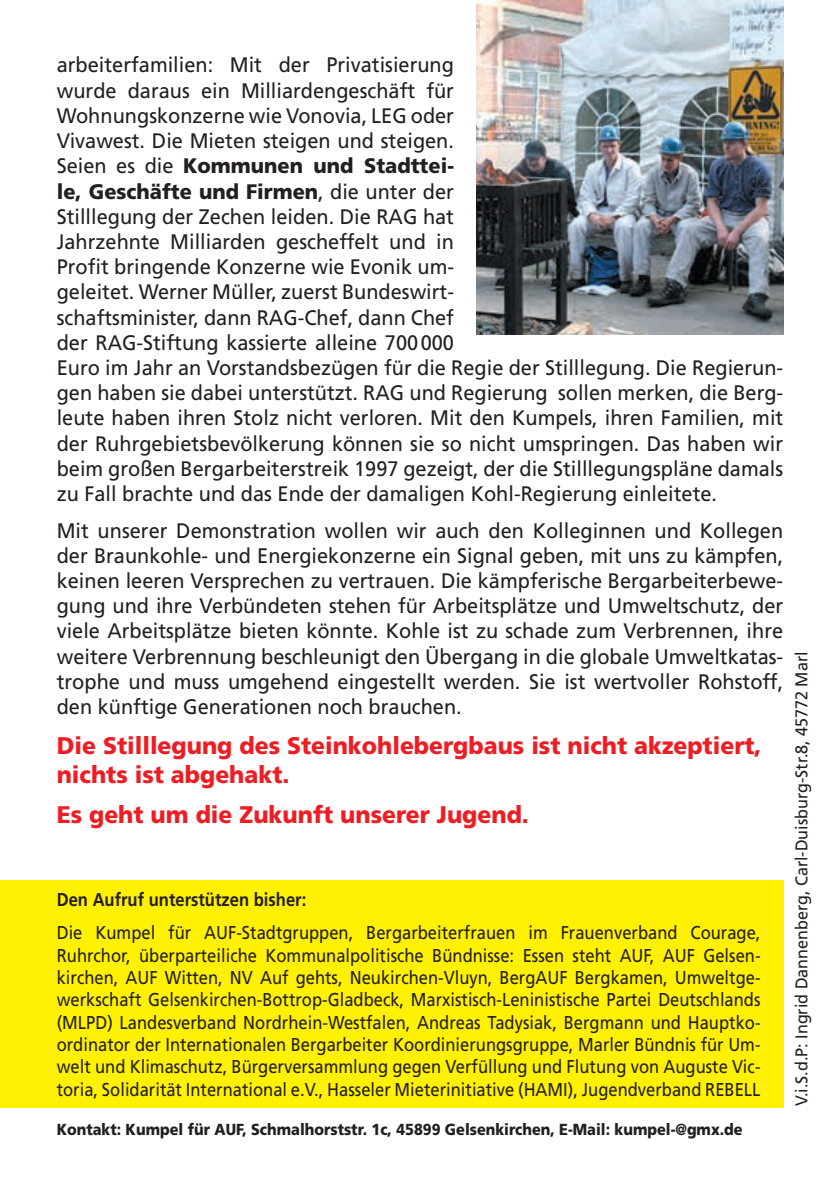
<style>
.page{position:relative;width:840px;height:1191px;background:#fff}
.page>*{position:absolute;margin:0;border:0;box-sizing:border-box;transform-origin:0 0}
.t1{font:900 24px/28.8px "Frutiger";color:#ee1d23;scale:.95 1}
.t2{font:21px/25.2px "Frutiger";color:#231f20;scale:.95 1}
.t3{font:18.6px/22.4px "Frutiger";color:#231f20;text-align:justify;scale:.89 1}
.t4{font:700 18.6px "Frutiger";color:#231f20;scale:.89 1}
.t5{font:17px "Frutiger";color:#231f20;scale:.95 1}
.t6{font:900 16px "Frutiger";color:#231f20;scale:.9 1}
.s1{font-weight:900}
</style>
<div class="page">
<div style="left:0;top:880px;width:782px;height:228px;background:#fff101"></div>
<img style="left:476px;top:0;width:306px;height:334px">
<p class="t2" style="left:57px;top:53px;width:765px">arbeiterfamilien: Mit der Privatisierung<br>wurde daraus ein Milliardengeschäft für<br>Wohnungskonzerne wie Vonovia, LEG oder<br>Vivawest. Die Mieten steigen und steigen.<br>Seien es die <span class="s1">Kommunen und Stadttei-<br>le, Geschäfte und Firmen</span>, die unter der<br>Stilllegung der Zechen leiden. Die RAG hat<br>Jahrzehnte Milliarden gescheffelt und in<br>Profit bringende Konzerne wie Evonik um-<br>geleitet. Werner Müller, zuerst Bundeswirt-<br>schaftsminister, dann RAG-Chef, dann Chef<br>der RAG-Stiftung kassierte alleine 700000<br>Euro im Jahr an Vorstandsbezügen für die Regie der Stilllegung. Die Regierun&shy;gen haben sie dabei unterstützt. RAG und Regierung sollen merken, die Berg&shy;leute haben ihren Stolz nicht verloren. Mit den Kumpels, ihren Familien, mit der Ruhrgebietsbevölkerung können sie so nicht umspringen. Das haben wir beim großen Bergarbeiterstreik 1997 gezeigt, der die Stilllegungspläne damals zu Fall brachte und das Ende der damaligen Kohl-Regierung einleitete.</p>
<p class="t2" style="left:57px;top:518px;width:765px;text-align:justify">Mit unserer Demonstration wollen wir auch den Kolleginnen und Kollegen der Braunkohle- und Energiekonzerne ein Signal geben, mit uns zu kämpfen, keinen leeren Versprechen zu vertrauen. Die kämpferische Bergarbeiterbewe&shy;gung und ihre Verbündeten stehen für Arbeitsplätze und Umweltschutz, der viele Arbeitsplätze bieten könnte. Kohle ist zu schade zum Verbrennen, ihre weitere Verbrennung beschleunigt den Übergang in die globale Umweltkatas&shy;trophe und muss umgehend eingestellt werden. Sie ist wertvoller Rohstoff, den künftige Generationen noch brauchen.</p>
<p class="t1" style="left:57px;top:731px;width:743px">Die Stilllegung des Steinkohlebergbaus ist nicht akzeptiert, nichts ist abgehakt.</p>
<p class="t1" style="left:57px;top:800px;width:498px">Es geht um die Zukunft unserer Jugend.</p>
<p class="t4" style="left:57px;top:888px;width:282px">Den Aufruf unterstützen bisher:</p>
<p class="t3" style="left:57px;top:922px;width:791px">Die Kumpel für AUF-Stadtgruppen, Bergarbeiterfrauen im Frauenverband Courage, Ruhrchor, überparteiliche Kommunalpolitische Bündnisse: Essen steht AUF, AUF Gelsen&shy;kirchen, AUF Witten, NV Auf gehts, Neukirchen-Vluyn, BergAUF Bergkamen, Umweltge&shy;werkschaft Gelsenkirchen-Bottrop-Gladbeck, Marxistisch-Leninistische Partei Deutschlands (MLPD) Landesverband Nordrhein-Westfalen, Andreas Tadysiak, Bergmann und Hauptko&shy;ordinator der Internationalen Bergarbeiter Koordinierungsgruppe, Marler Bündnis für Um&shy;welt und Klimaschutz, Bürgerversammlung gegen Verfüllung und Flutung von Auguste Vic&shy;toria, Solidarität International e.V., Hasseler Mieterinitiative (HAMI), Jugendverband REBELL</p>
<p class="t6" style="left:57px;top:1119px;width:763px">Kontakt: Kumpel für AUF, Schmalhorststr. 1c, 45899 Gelsenkirchen, E-Mail: kumpel-@gmx.de</p>
<p class="t5" style="left:791px;top:1106px;width:480px;rotate:-90deg">V.i.S.d.P: Ingrid Dannenberg, Carl-Duisburg-Str.8, 45772 Marl</p>
</div>
